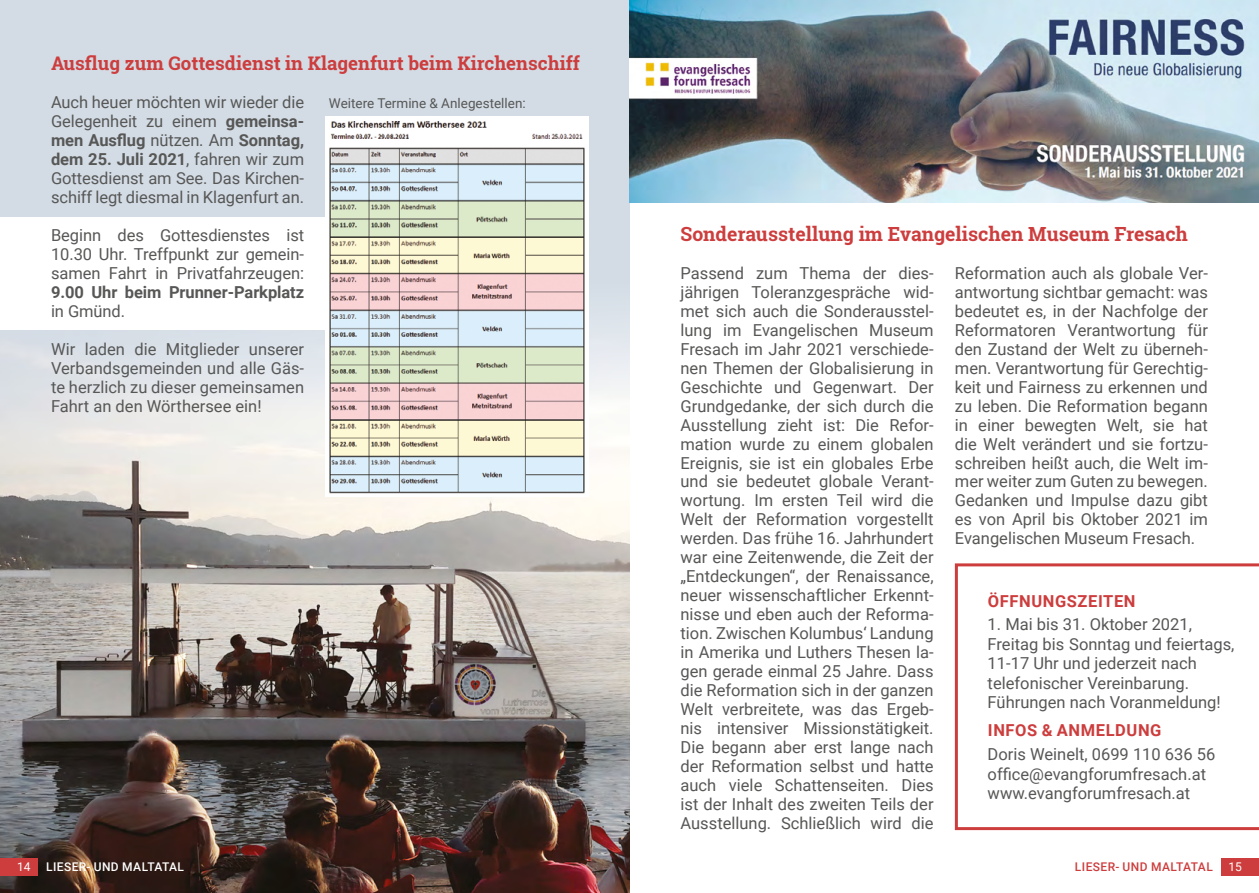
<style>
.page{position:relative;width:1259px;height:893px;background:#fff}
.page>*{position:absolute;margin:0;border:0;box-sizing:border-box;transform-origin:0 0}
.t1{font:700 19.5px "Roboto Slab";color:#cd3d3d}
.t2{font:700 18.75px "Roboto Slab";color:#cd3d3d}
.t3{font:16.5px/18.9px "Roboto";color:#575756;text-align:justify}
.t4{font:700 16.5px "Roboto";letter-spacing:.035em;color:#cd3d3d}
.t5{font:700 16.5px "Roboto";letter-spacing:-.005em;color:#575756}
.t6{font:13.5px "Roboto";color:#575756}
.t7{font:500 12px "Roboto";letter-spacing:.035em;color:#fff}
.t8{font:500 12px "Roboto";letter-spacing:.035em;color:#cd3d3d}
.t9{font:12px "Roboto";color:#fff}
.s1{font-weight:700}
</style>
<div class="page">
<div style="left:0;top:0;width:629px;height:610px;background:#d3dce5"></div>
<img style="left:629px;top:0;width:630px;height:203px">
<img style="left:0;top:323px;width:629px;height:570px">
<div style="left:0;top:217px;width:364px;height:113px;background:#fff"></div>
<img style="left:325px;top:117px;width:264px;height:379px">
<svg style="left:955px;top:563px;width:304px;height:267px"></svg>
<div style="left:0;top:858px;width:37px;height:17px;background:#cd3d3d"></div>
<div style="left:1221px;top:858px;width:38px;height:17px;background:#cd3d3d"></div>
<p class="t2" style="left:51px;top:50px;width:530px">Ausflug zum Gottesdienst in Klagenfurt beim Kirchenschiff</p>
<p class="t6" style="left:329px;top:94px;width:198px">Weitere Termine &amp; Anlegestellen:</p>
<p class="t3" style="left:51px;top:92px;width:255px">Auch heuer möchten wir wieder die Gelegenheit zu einem <span class="s1">gemeinsa&shy;men Ausflug</span> nützen. Am <span class="s1">Sonntag, dem 25. Juli 2021</span>, fahren wir zum Gottesdienst am See. Das Kirchen&shy;schiff legt diesmal in Klagenfurt an.</p>
<p class="t3" style="left:51px;top:225px;width:255px">Beginn des Gottesdienstes ist 10.30 Uhr. Treffpunkt zur gemein&shy;samen Fahrt in Privatfahrzeugen:</p>
<p class="t5" style="left:51px;top:280px;width:255px">9.00 Uhr beim Prunner-Parkplatz</p>
<p class="t3" style="left:51px;top:301px;width:76px">in Gmünd.</p>
<p class="t3" style="left:51px;top:339px;width:255px">Wir laden die Mitglieder unserer Verbandsgemeinden und alle Gäs&shy;te herzlich zu dieser gemeinsamen Fahrt an den Wörthersee ein!</p>
<p class="t1" style="left:680px;top:220px;width:509px">Sonderausstellung im Evangelischen Museum Fresach</p>
<p class="t3" style="left:680px;top:263px;width:255px">Passend zum Thema der dies&shy;jährigen Toleranzgespräche wid&shy;met sich auch die Sonderausstel&shy;lung im Evangelischen Museum Fresach im Jahr 2021 verschiede&shy;nen Themen der Globalisierung in Geschichte und Gegenwart. Der Grundgedanke, der sich durch die Ausstellung zieht ist: Die Refor&shy;mation wurde zu einem globalen Ereignis, sie ist ein globales Erbe und sie bedeutet globale Verant&shy;wortung. Im ersten Teil wird die Welt der Reformation vorgestellt werden. Das frühe 16. Jahrhundert war eine Zeitenwende, die Zeit der „Entdeckungen“, der Renaissance, neuer wissenschaftlicher Erkennt&shy;nisse und eben auch der Reforma&shy;tion. Zwischen Kolumbus‘ Landung in Amerika und Luthers Thesen la&shy;gen gerade einmal 25 Jahre. Dass die Reformation sich in der ganzen Welt verbreitete, was das Ergeb&shy;nis intensiver Missionstätigkeit.<br>Die begann aber erst lange nach der Reformation selbst und hatte auch viele Schattenseiten. Dies ist der Inhalt des zweiten Teils der Ausstellung. Schließlich wird die</p>
<p class="t3" style="left:955px;top:263px;width:255px">Reformation auch als globale Ver&shy;antwortung sichtbar gemacht: was bedeutet es, in der Nachfolge der Reformatoren Verantwortung für den Zustand der Welt zu überneh&shy;men. Verantwortung für Gerechtig&shy;keit und Fairness zu erkennen und zu leben. Die Reformation begann in einer bewegten Welt, sie hat die Welt verändert und sie fortzu&shy;schreiben heißt auch, die Welt im&shy;mer weiter zum Guten zu bewegen.<br>Gedanken und Impulse dazu gibt es von April bis Oktober 2021 im Evangelischen Museum Fresach.</p>
<p class="t4" style="left:988px;top:589px;width:149px">ÖFFNUNGSZEITEN</p>
<p class="t3" style="left:987px;top:614px;width:248px;line-height:19.5px;text-align:left">1. Mai bis 31. Oktober 2021,<br>Freitag bis Sonntag und feiertags,<br>11-17 Uhr und jederzeit nach telefonischer Vereinbarung.<br>Führungen nach Voranmeldung!</p>
<p class="t4" style="left:988px;top:719px;width:175px">INFOS &amp; ANMELDUNG</p>
<p class="t3" style="left:987px;top:744px;width:229px;line-height:19.5px;text-align:left">Doris Weinelt, 0699 110 636 56 office@evangforumfresach.at www.evangforumfresach.at</p>
<p class="t9" style="left:17px;top:858px;width:15px">14</p>
<p class="t7" style="left:46px;top:858px;width:139px">LIESER- UND MALTATAL</p>
<p class="t8" style="left:1075px;top:858px;width:139px">LIESER- UND MALTATAL</p>
<p class="t9" style="left:1228px;top:858px;width:15px">15</p>
</div>
